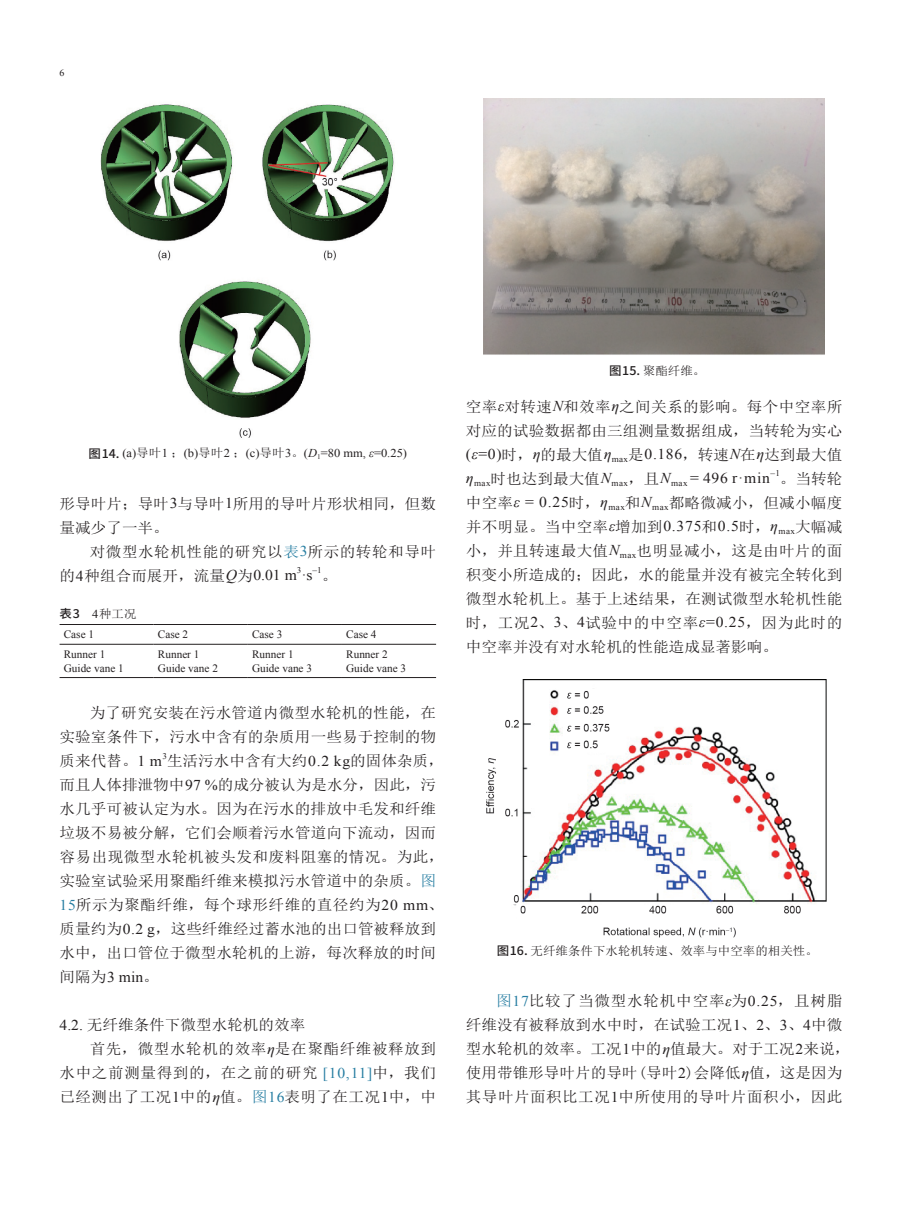
<style>
.page{position:relative;width:919px;height:1217px;background:#fff}
.page>*{position:absolute;margin:0;border:0;box-sizing:border-box;transform-origin:0 0}
.t1{font:15px/24px "Sim Sun";letter-spacing:.005em;color:#231f20;scale:1.04 1}
.t2{font:15px/24px "Sim Sun";letter-spacing:.035em;color:#231f20;scale:1.04 1}
.t3{font:15px "Sim Sun";letter-spacing:.04em;color:#231f20;scale:1.04 1}
.t4{font:15px "Sim Sun";letter-spacing:.025em;color:#231f20;scale:1.04 1}
.t5{font:12px "Sim Sun";color:#231f20;scale:1.04 1}
.t6{font:12px "Times New Roman";color:#231f20;scale:1.04 1}
.t7{font:11.25px/13.5px "Times New Roman";color:#231f20}
.t8{font:9.6px "Times New Roman";color:#231f20;scale:1.04 1}
.t9{font:8.7px "Times New Roman";letter-spacing:.05em;color:#231f20;scale:1.04 1}
.s1{font-family:"Source Han Sans CN";font-weight:500}
.s2{font-family:"Sim Sun"}
.s3{font-style:italic}
.s4{font-family:"Times New Roman"}
.s5{color:#277ea2}
.s6{font-family:"Times New Roman";color:#277ea2}
.s7{font-family:"Times New Roman";font-style:italic}
</style>
<div class="page">
<img style="left:100px;top:104px;width:295px;height:334px">
<hr style="left:60px;top:624px;width:94px;height:1px;background:#231f20">
<hr style="left:154px;top:624px;width:94px;height:1px;background:#231f20">
<hr style="left:248px;top:624px;width:94px;height:1px;background:#231f20">
<hr style="left:342px;top:624px;width:94px;height:1px;background:#231f20">
<hr style="left:60px;top:677px;width:94px;height:1px;background:#231f20">
<hr style="left:154px;top:677px;width:94px;height:1px;background:#231f20">
<hr style="left:248px;top:677px;width:94px;height:1px;background:#231f20">
<hr style="left:342px;top:677px;width:94px;height:1px;background:#231f20">
<hr style="left:60px;top:644px;width:94px;height:1px;background:#231f20">
<hr style="left:154px;top:644px;width:94px;height:1px;background:#231f20">
<hr style="left:248px;top:644px;width:94px;height:1px;background:#231f20">
<hr style="left:342px;top:644px;width:94px;height:1px;background:#231f20">
<img style="left:484px;top:99px;width:340px;height:256px">
<img style="left:486px;top:679px;width:340px;height:259px">
<p class="t8" style="left:60px;top:67px;width:6px">6</p>
<p class="t6" style="left:89px;top:445px;width:308px"><span class="s1">图14.</span> (a)<span class="s2">导叶</span>1 <span class="s2">；</span>(b)<span class="s2">导叶</span>2 <span class="s2">；</span>(c)<span class="s2">导叶</span>3<span class="s2">。</span>(<span class="s3">D</span><sub>1</sub>=80 mm, <span class="s3">ε</span>=0.25)</p>
<p class="t1" style="left:60px;top:491px;width:363px">形导叶片；导叶<span class="s4">3</span>与导叶<span class="s4">1</span>所用的导叶片形状相同，但数量减少了一半。</p>
<p class="t2" style="left:60px;top:539px;width:363px;text-indent:30px">对微型水轮机性能的研究以<span class="s5">表</span><span class="s6">3</span>所示的转轮和导叶的<span class="s4">4</span>种组合而展开，流量<span class="s7">Q</span>为<span class="s4">0.01 m ·s</span></p>
<p class="t9" style="left:297px;top:564px;width:6px">3</p>
<p class="t9" style="left:312px;top:564px;width:10px">–1</p>
<p class="t1" style="left:322px;top:563px;width:16px">。</p>
<p class="t5" style="left:60px;top:607px;width:76px"><span class="s1">表3</span> <span class="s4">4</span>种工况</p>
<p class="t7" style="left:64px;top:627px;width:32px">Case 1</p>
<p class="t7" style="left:158px;top:627px;width:32px">Case 2</p>
<p class="t7" style="left:252px;top:627px;width:32px">Case 3</p>
<p class="t7" style="left:346px;top:627px;width:32px">Case 4</p>
<p class="t7" style="left:64px;top:647px;width:61px">Runner 1<br>Guide vane 1</p>
<p class="t7" style="left:158px;top:647px;width:61px">Runner 1<br>Guide vane 2</p>
<p class="t7" style="left:252px;top:647px;width:61px">Runner 1<br>Guide vane 3</p>
<p class="t7" style="left:346px;top:647px;width:61px">Runner 2<br>Guide vane 3</p>
<p class="t1" style="left:60px;top:700px;width:371px;text-indent:30px">为了研究安装在污水管道内微型水轮机的性能，在实验室条件下，污水中含有的杂质用一些易于控制的物质来代替。<span class="s4">1 m</span> 生活污水中含有大约<span class="s4">0.2 kg</span>的固体杂质，</p>
<p class="t9" style="left:162px;top:749px;width:6px">3</p>
<p class="t1" style="left:60px;top:772px;width:371px">而且人体排泄物中<span class="s4">97 %</span>的成分被认为是水分，因此，污水几乎可被认定为水。因为在污水的排放中毛发和纤维垃圾不易被分解，它们会顺着污水管道向下流动，因而容易出现微型水轮机被头发和废料阻塞的情况。为此，实验室试验采用聚酯纤维来模拟污水管道中的杂质。<span class="s5">图<br></span><span class="s6">15</span>所示为聚酯纤维，每个球形纤维的直径约为<span class="s4">20 mm</span>、质量约为<span class="s4">0.2 g</span>，这些纤维经过蓄水池的出口管被释放到水中，出口管位于微型水轮机的上游，每次释放的时间间隔为<span class="s4">3 min</span>。</p>
<p class="t1" style="left:60px;top:1012px;width:238px"><span class="s4">4.2.</span> 无纤维条件下微型水轮机的效率</p>
<p class="t2" style="left:90px;top:1036px;width:334px">首先，微型水轮机的效率<span class="s7">η</span>是在聚酯纤维被释放到</p>
<p class="t3" style="left:60px;top:1065px;width:363px">水中之前测量得到的，在之前的研究 <span class="s6">[10,11]</span>中，我们</p>
<p class="t4" style="left:60px;top:1089px;width:363px">已经测出了工况<span class="s4">1</span>中的<span class="s7">η</span>值。<span class="s5">图</span><span class="s6">16</span>表明了在工况<span class="s4">1</span>中，中</p>
<p class="t5" style="left:609px;top:364px;width:94px"><span class="s1">图15.</span> 聚酯纤维。</p>
<p class="t1" style="left:466px;top:394px;width:363px;text-align:justify">空率<span class="s7">ε</span>对转速<span class="s7">N</span>和效率<span class="s7">η</span>之间关系的影响。每个中空率所对应的试验数据都由三组测量数据组成，当转轮为实心<span class="s4">(</span><span class="s7">ε</span><span class="s4">=0)</span>时，<span class="s7">η</span>的最大值<span class="s7">η</span><sub>max</sub>是<span class="s4">0.186</span>，转速<span class="s7">N</span>在<span class="s7">η</span>达到最大值</p>
<p class="t9" style="left:466px;top:477px;width:294px"><sup>η</sup>max<sup>时也达到最大值</sup><sup>N</sup>max<sup>，且</sup><sup>N</sup>max <sup>=</sup> <sup>496</sup> <sup>r·min</sup></p>
<p class="t9" style="left:770px;top:467px;width:11px">–1</p>
<p class="t1" style="left:466px;top:466px;width:363px;text-align:justify;text-indent:314px">。当转轮中空率<span class="s7">ε</span> <span class="s4">= 0.25</span>时，<span class="s7">η</span><sub>max</sub>和<span class="s7">N</span><sub>max</sub>都略微减小，但减小幅度并不明显。当中空率<span class="s7">ε</span>增加到<span class="s4">0.375</span>和<span class="s4">0.5</span>时，<span class="s7">η</span><sub>max</sub>大幅减小，并且转速最大值<span class="s7">N</span><sub>max</sub>也明显减小，这是由叶片的面积变小所造成的；因此，水的能量并没有被完全转化到微型水轮机上。基于上述结果，在测试微型水轮机性能时，工况<span class="s4">2</span>、<span class="s4">3</span>、<span class="s4">4</span>试验中的中空率<span class="s7">ε</span><span class="s4">=0.25</span>，因为此时的中空率并没有对水轮机的性能造成显著影响。</p>
<p class="t5" style="left:496px;top:944px;width:310px"><span class="s1">图16.</span> 无纤维条件下水轮机转速、效率与中空率的相关性。</p>
<p class="t1" style="left:466px;top:988px;width:371px;text-indent:30px"><span class="s5">图</span><span class="s6">17</span>比较了当微型水轮机中空率<span class="s7">ε</span>为<span class="s4">0.25</span>，且树脂纤维没有被释放到水中时，在试验工况<span class="s4">1</span>、<span class="s4">2</span>、<span class="s4">3</span>、<span class="s4">4</span>中微型水轮机的效率。工况<span class="s4">1</span>中的<span class="s7">η</span>值最大。对于工况<span class="s4">2</span>来说，使用带锥形导叶片的导叶(导叶<span class="s4">2</span>)会降低<span class="s7">η</span>值，这是因为其导叶片面积比工况<span class="s4">1</span>中所使用的导叶片面积小，因此</p>
</div>
